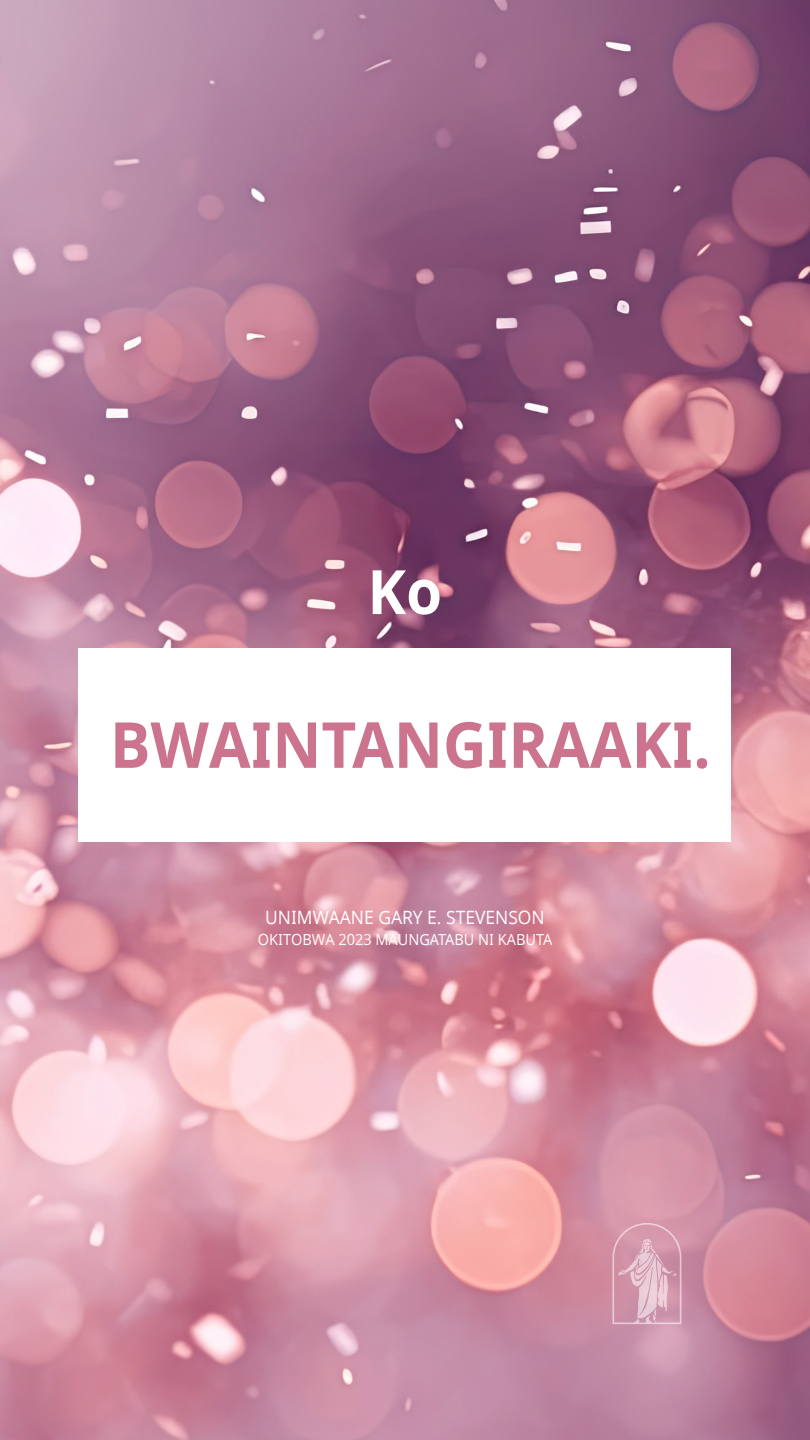
<style>
.page{position:relative;width:810px;height:1440px;background:#fff}
.page>*{position:absolute;margin:0;border:0;box-sizing:border-box;transform-origin:0 0}
.t1{font:700 63.53px "Dots Solidlds Lat";color:#cc738d;scale:.95 1}
.t2{font:700 61.2px "Dots Solidlds Lat";color:#fff;scale:.95 1}
.artcl19_p1_aside_quote_citation{font:18.38px "Dots Solidlds Lat";color:#fff;scale:.95 1}
.artcl19_p1_aside_quote_citation-2{font:15.3px "Dots Solidlds Lat";color:#fff;scale:.95 1}
</style>
<div class="page">
<img style="left:0;top:0;width:810px;height:1440px">
<div style="left:79px;top:648px;width:652px;height:194px;background:#fff"></div>
<svg style="left:612px;top:1223px;width:69px;height:101px;background:#d7a3b6"></svg>
<p class="t2" style="left:367px;top:546px;width:80px">Ko</p>
<p class="t1" style="left:110px;top:697px;width:634px">BWAINTANGIRAAKI.</p>
<p class="artcl19_p1_aside_quote_citation" style="left:265px;top:903px;width:296px">UNIMWAANE GARY E. STEVENSON</p>
<p class="artcl19_p1_aside_quote_citation-2" style="left:258px;top:929px;width:311px">OKITOBWA 2023 MAUNGATABU NI KABUTA</p>
</div>
